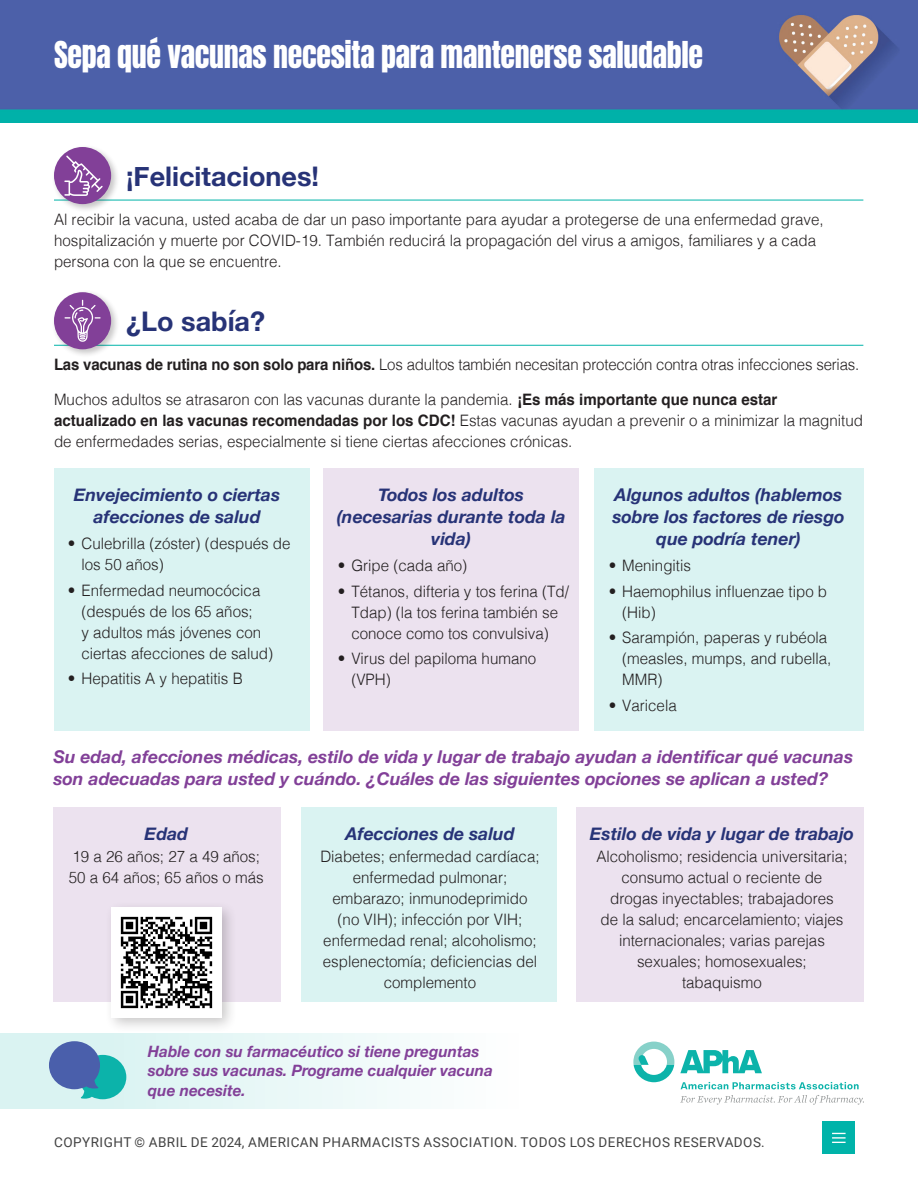
<style>
.page{position:relative;width:918px;height:1188px;background:#fff}
.page>*{position:absolute;margin:0;border:0;box-sizing:border-box;transform-origin:0 0}
._2021_body_text_with_space{font:31.5px "Anton";letter-spacing:-.01em;color:#fff;scale:.95 1}
._2021_new_brand_Subhead_1{font:700 27px "Helvetica Neue";color:#273377}
.ctr_blue{font:italic 700 17.55px/22px "Helvetica Neue";color:#273377;text-align:center}
._2021_Subhead_1{font:italic 700 17.55px/22px "Helvetica Neue";color:#824098}
._2021_body_text_with_space-2{font:300 15.75px/21px "Helvetica";color:#231f20;scale:.96 1}
._2021_body_text_with_space-3{font:300 15.75px "Helvetica";color:#231f20;scale:.95 1}
._2021_Subhead_1-2{font:italic 700 15.6px/19.5px "Helvetica Neue";color:#824098}
.body_text_2020{font:13.5px "Roboto";letter-spacing:.035em;color:#424242}
.s1{font-weight:700}
</style>
<div class="page">
<div style="left:823px;top:1122px;width:32px;height:32px;background:#00b3a9"></div>
<svg style="left:832px;top:1133px;width:14px;height:10px"></svg>
<img style="left:0;top:0;width:918px;height:122px">
<div style="left:54px;top:468px;width:255px;height:263px;background:#daf3f2"></div>
<div style="left:324px;top:468px;width:255px;height:263px;background:#ece2ef"></div>
<div style="left:302px;top:808px;width:255px;height:194px;background:#daf3f2"></div>
<div style="left:576px;top:808px;width:288px;height:194px;background:#ece2ef"></div>
<div style="left:53px;top:808px;width:227px;height:194px;background:#ece2ef"></div>
<div style="left:104px;top:900px;width:133px;height:133px;background:#231f20;opacity:.25"></div>
<img style="left:111px;top:907px;width:110px;height:111px">
<hr style="left:54px;top:200px;width:809px;height:1px;background:#00b3a9">
<hr style="left:54px;top:345px;width:809px;height:1px;background:#00b3a9">
<div style="left:51px;top:144px;width:69px;height:69px;background:#231f20;opacity:.25"></div>
<div style="left:54px;top:147px;width:57px;height:57px;background:#824098;border-radius:50%"></div>
<svg style="left:64px;top:156px;width:39px;height:40px"></svg>
<div style="left:51px;top:289px;width:69px;height:69px;background:#231f20;opacity:.25"></div>
<div style="left:54px;top:292px;width:57px;height:57px;background:#824098;border-radius:50%"></div>
<svg style="left:65px;top:300px;width:36px;height:42px"></svg>
<div style="left:0;top:1033px;width:550px;height:76px;background:linear-gradient(to right,#d4f1f0,#fff)"></div>
<svg style="left:633px;top:1042px;width:41px;height:40px"></svg>
<svg style="left:680px;top:1050px;width:82px;height:23px"></svg>
<svg style="left:680px;top:1095px;width:184px;height:10px"></svg>
<svg style="left:681px;top:1082px;width:178px;height:7px"></svg>
<svg style="left:49px;top:1041px;width:77px;height:58px;background:#64a0bf"></svg>
<div style="left:594px;top:468px;width:269px;height:263px;background:#daf3f2"></div>
<p class="_2021_body_text_with_space" style="left:54px;top:38px;width:685px">Sepa qué vacunas necesita para mantenerse saludable</p>
<p class="_2021_new_brand_Subhead_1" style="left:126px;top:155px;width:194px">¡Felicitaciones!</p>
<p class="_2021_body_text_with_space-2" style="left:54px;top:208px;width:803px">Al recibir la vacuna, usted acaba de dar un paso importante para ayudar a protegerse de una enfermedad grave, hospitalización y muerte por COVID-19. También reducirá la propagación del virus a amigos, familiares y a cada persona con la que se encuentre.</p>
<p class="_2021_new_brand_Subhead_1" style="left:126px;top:301px;width:140px">¿Lo sabía?</p>
<p class="_2021_body_text_with_space-3" style="left:54px;top:351px;width:849px"><span class="s1">Las vacunas de rutina no son solo para niños.</span> Los adultos también necesitan protección contra otras infecciones serias.</p>
<p class="_2021_body_text_with_space-2" style="left:54px;top:388px;width:844px">Muchos adultos se atrasaron con las vacunas durante la pandemia. <span class="s1">¡Es más importante que nunca estar actualizado en las vacunas recomendadas por los CDC!</span> Estas vacunas ayudan a prevenir o a minimizar la magnitud de enfermedades serias, especialmente si tiene ciertas afecciones crónicas.</p>
<p class="ctr_blue" style="left:74px;top:484px;width:208px">Envejecimiento o ciertas afecciones de salud</p>
<p class="_2021_body_text_with_space-2" style="left:81px;top:532px;width:219px;text-indent:-14px">• Culebrilla (zóster) (después de los 50 años)</p>
<p class="_2021_body_text_with_space-2" style="left:81px;top:578px;width:201px;text-indent:-14px">• Enfermedad neumocócica (después de los 65 años;<br>y adultos más jóvenes con ciertas afecciones de salud)</p>
<p class="_2021_body_text_with_space-2" style="left:68px;top:667px;width:184px">• Hepatitis A y hepatitis B</p>
<p class="ctr_blue" style="left:337px;top:484px;width:230px">Todos los adultos (necesarias durante toda la vida)</p>
<p class="_2021_body_text_with_space-2" style="left:338px;top:554px;width:136px">• Gripe (cada año)</p>
<p class="_2021_body_text_with_space-2" style="left:338px;top:579px;width:242px;text-align:center">• Tétanos, difteria y tos ferina (Td/<br>Tdap) (la tos ferina también se conoce como tos convulsiva)</p>
<p class="_2021_body_text_with_space-2" style="left:351px;top:647px;width:194px;text-indent:-14px">• Virus del papiloma humano (VPH)</p>
<p class="ctr_blue" style="left:612px;top:484px;width:234px">Algunos adultos (hablemos sobre los factores de riesgo que podría tener)</p>
<p class="_2021_body_text_with_space-2" style="left:609px;top:554px;width:87px">• Meningitis</p>
<p class="_2021_body_text_with_space-2" style="left:622px;top:579px;width:215px;text-indent:-14px">• Haemophilus influenzae tipo b (Hib)</p>
<p class="_2021_body_text_with_space-2" style="left:622px;top:626px;width:219px;text-indent:-14px">• Sarampión, paperas y rubéola (measles, mumps, and rubella,<br>MMR)</p>
<p class="_2021_body_text_with_space-2" style="left:609px;top:693px;width:72px">• Varicela</p>
<p class="_2021_Subhead_1" style="left:53px;top:746px;width:801px">Su edad, afecciones médicas, estilo de vida y lugar de trabajo ayudan a identificar qué vacunas son adecuadas para usted y cuándo. ¿Cuáles de las siguientes opciones se aplican a usted?</p>
<p class="ctr_blue" style="left:346px;top:823px;width:170px">Afecciones de salud</p>
<p class="_2021_body_text_with_space-2" style="left:320px;top:844px;width:230px;text-align:center">Diabetes; enfermedad cardíaca; enfermedad pulmonar; embarazo; inmunodeprimido (no VIH); infección por VIH; enfermedad renal; alcoholismo; esplenectomía; deficiencias del complemento</p>
<p class="ctr_blue" style="left:145px;top:823px;width:45px">Edad</p>
<p class="_2021_body_text_with_space-2" style="left:69px;top:844px;width:205px">19 a 26 años; 27 a 49 años;<br>50 a 64 años; 65 años o más</p>
<p class="ctr_blue" style="left:590px;top:823px;width:266px">Estilo de vida y lugar de trabajo</p>
<p class="_2021_body_text_with_space-2" style="left:596px;top:844px;width:263px;text-align:center">Alcoholismo; residencia universitaria; consumo actual o reciente de drogas inyectables; trabajadores<br>de la salud; encarcelamiento; viajes internacionales; varias parejas sexuales; homosexuales; tabaquismo</p>
<p class="_2021_Subhead_1-2" style="left:148px;top:1042px;width:346px">Hable con su farmacéutico si tiene preguntas sobre sus vacunas. Programe cualquier vacuna que necesite.</p>
<p class="body_text_2020" style="left:54px;top:1133px;width:712px">COPYRIGHT © ABRIL DE 2024, AMERICAN PHARMACISTS ASSOCIATION. TODOS LOS DERECHOS RESERVADOS.</p>
</div>
